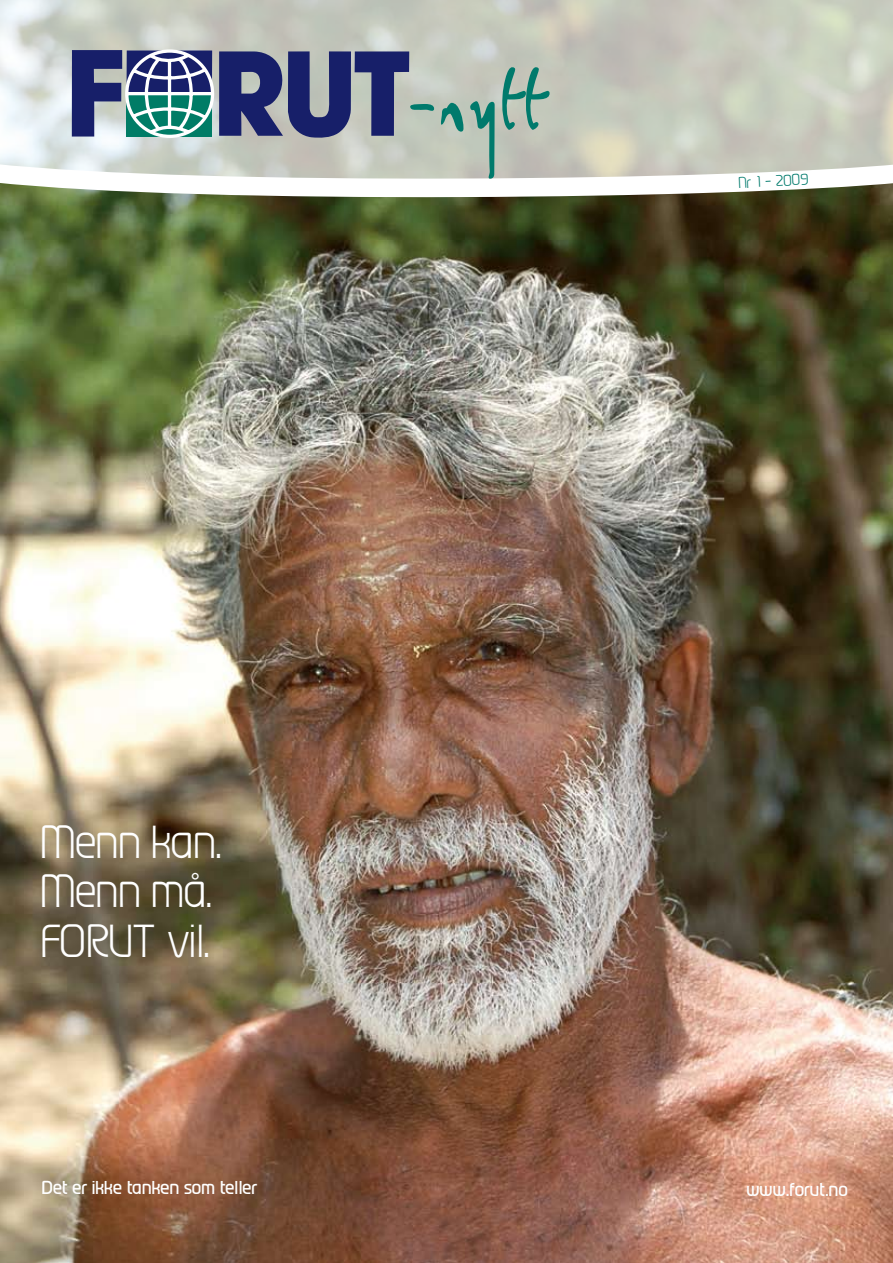
<style>
.page{position:relative;width:893px;height:1263px;background:#fff}
.page>*{position:absolute;margin:0;border:0;box-sizing:border-box;transform-origin:0 0}
.t1{font:124.5px "P22 Da Vinci Forward";color:#007a6c}
.t2{font:300 40.95px/49.2px "Prosper";color:#fff}
.t3{font:500 16.5px "Prosper";color:#fff}
.t4{font:300 13.8px "Prosper";color:#007a6c}
</style>
<div class="page">
<img style="left:0;top:197px;width:893px;height:1066px">
<svg style="left:0;top:0;width:893px;height:163px;fill:#c7cabc"></svg>
<svg style="left:0;top:163px;width:893px;height:34px"></svg>
<svg style="left:72px;top:48px;width:337px;height:92px"></svg>
<h1 class="t1" style="left:406px;top:28px;width:142px">-nytt</h1>
<p class="t4" style="left:739px;top:174px;width:71px;rotate:-3deg">Nr 1 - 2009</p>
<h2 class="t2" style="left:43px;top:817px;width:182px">Menn kan.<br>Menn må.<br>FORUT vil.</h2>
<p class="t3" style="left:43px;top:1177px;width:217px">Det er ikke tanken som teller</p>
<p class="t3" style="left:747px;top:1179px;width:103px">www.forut.no</p>
</div>
